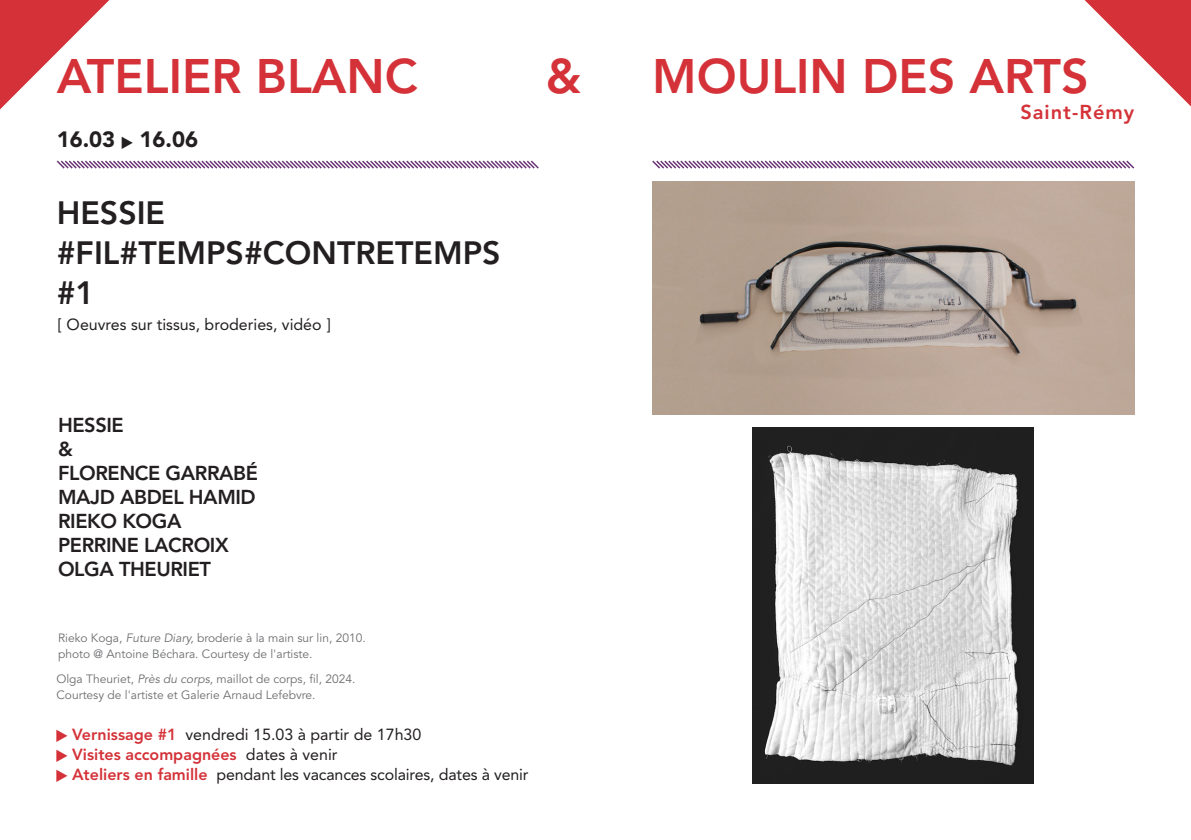
<style>
.page{position:relative;width:1191px;height:840px;background:#fff}
.page>*{position:absolute;margin:0;border:0;box-sizing:border-box;transform-origin:0 0}
.t1{font:800 48px "Avenir LT Std";color:#d43238}
.t2{font:800 32px/40px "Avenir LT Std";color:#231f20}
.t3{font:900 22px "Avenir LT Std";color:#231f20}
.t4{font:800 20px/24px "Avenir LT Std";letter-spacing:-.02em;color:#231f20}
.t5{font:800 20px "Avenir LT Std";letter-spacing:.05em;color:#d43238}
.t6{font:16px/20px "Avenir LT Std";color:#231f20}
.t7{font:12px "Avenir LT Std";color:#6c6d70}
.s1{font-family:"DejaVu Sans Condensed";font-weight:400;font-size:16px}
.s2{font-style:italic}
.s3{font-family:"DejaVu Sans Condensed";color:#d43238}
.s4{font-weight:800;color:#d43238}
</style>
<div class="page">
<svg style="left:1084px;top:0;width:107px;height:106px"></svg>
<svg style="left:0;top:0;width:109px;height:109px"></svg>
<svg style="left:56px;top:160px;width:483px;height:9px"></svg>
<svg style="left:652px;top:160px;width:483px;height:9px"></svg>
<img style="left:652px;top:181px;width:482px;height:233px">
<img style="left:752px;top:427px;width:281px;height:356px">
<p class="t1" style="left:57px;top:48px;width:362px">ATELIER BLANC</p>
<p class="t1" style="left:546px;top:48px;width:37px">&amp;</p>
<p class="t1" style="left:652px;top:48px;width:438px">MOULIN DES ARTS</p>
<p class="t5" style="left:1020px;top:100px;width:115px">Saint-Rémy</p>
<p class="t3" style="left:57px;top:126px;width:143px">16.03 <span class="s1">▶</span> 16.06</p>
<p class="t2" style="left:57px;top:193px;width:110px">HESSIE</p>
<p class="t2" style="left:57px;top:233px;width:445px">#FIL#TEMPS#CONTRETEMPS #1</p>
<p class="t6" style="left:58px;top:314px;width:274px">[ Oeuvres sur tissus, broderies, vidéo ]</p>
<p class="t4" style="left:58px;top:413px;width:67px">HESSIE</p>
<p class="t4" style="left:58px;top:437px;width:16px">&amp;</p>
<p class="t4" style="left:58px;top:461px;width:201px">FLORENCE GARRABÉ<br>MAJD ABDEL HAMID</p>
<p class="t4" style="left:58px;top:509px;width:125px">RIEKO KOGA</p>
<p class="t4" style="left:58px;top:533px;width:172px">PERRINE LACROIX</p>
<p class="t4" style="left:58px;top:557px;width:154px">OLGA THEURIET</p>
<p class="t7" style="left:58px;top:630px;width:309px">Rieko Koga, <span class="s2">Future Diary,</span> broderie à la main sur lin, 2010.</p>
<p class="t7" style="left:58px;top:646px;width:256px">photo @ Antoine Béchara. Courtesy de l'artiste.</p>
<p class="t7" style="left:56px;top:672px;width:300px">Olga Theuriet, <span class="s2">Près du corps</span>, maillot de corps, fil, 2024.</p>
<p class="t7" style="left:56px;top:688px;width:261px">Courtesy de l'artiste et Galerie Arnaud Lefebvre.</p>
<p class="t6" style="left:56px;top:724px;width:473px"><span class="s3">▶</span> <span class="s4">Vernissage #1</span> vendredi 15.03 à partir de 17h30<br><span class="s3">▶</span> <span class="s4">Visites accompagnées</span> dates à venir<br><span class="s3">▶</span> <span class="s4">Ateliers en famille</span> pendant les vacances scolaires, dates à venir</p>
</div>
